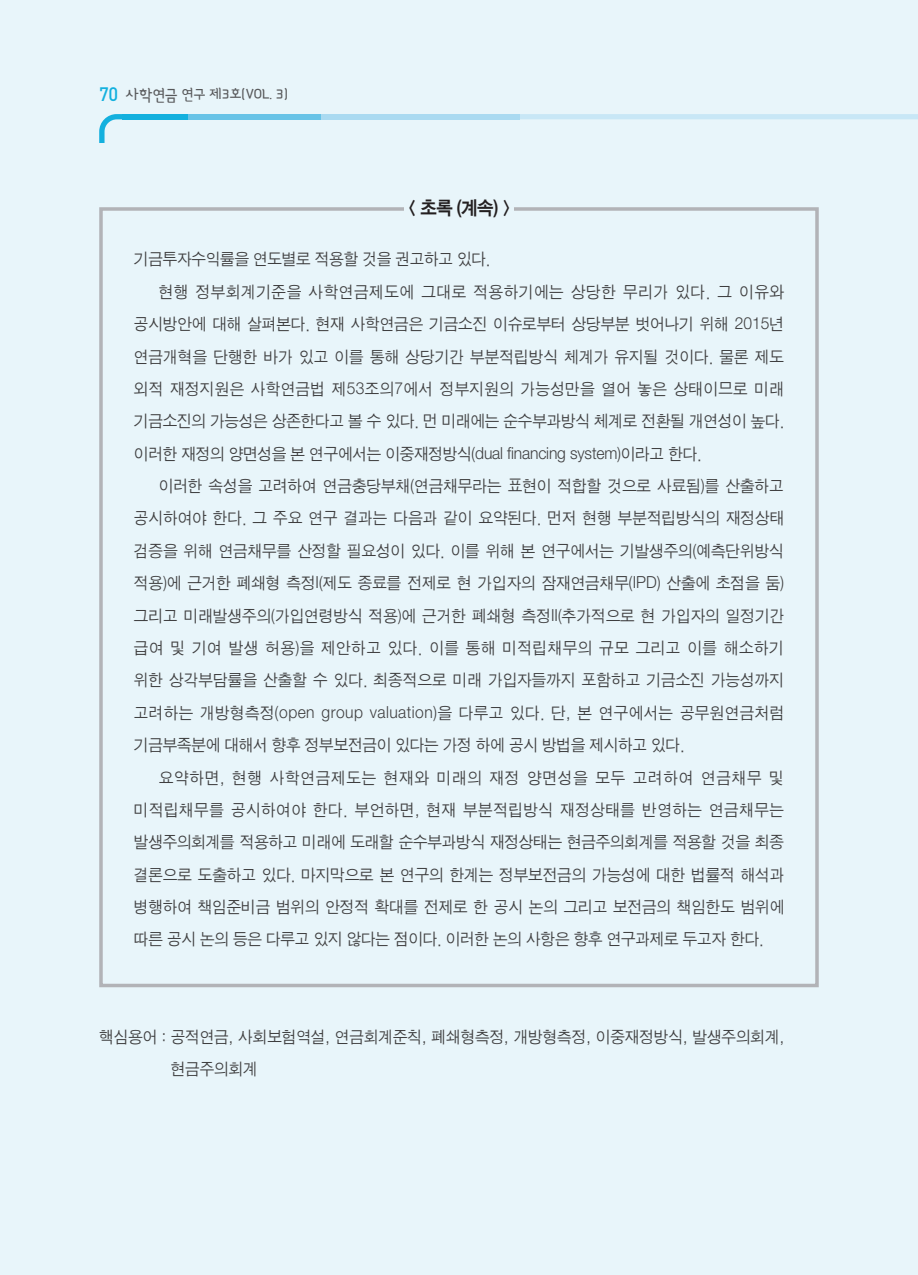
<style>
.page{position:relative;width:918px;height:1275px;background:#e8f5fa}
.page>*{position:absolute;margin:0;border:0;box-sizing:border-box;transform-origin:0 0}
.ÙÅÁ_Û{font:19.25px "Sand Kg";color:#231f20;scale:.95 1}
.t1{font:16.62px/32.4px "Sand Jg";letter-spacing:-.01em;color:#3e3e3f;text-align:justify}
.ÙÅÁ_Û-2{font:14.88px "Sang Sang Title M";color:#57585a}
.s1{font-family:"DIN";font-weight:500;font-size:19.25px;color:#13b0de}
.s2{font-size:15.75px}
</style>
<div class="page">
<svg style="left:99px;top:114px;width:819px;height:29px"></svg>
<div style="left:122px;top:114px;width:67px;height:5px;background:#13b0de"></div>
<div style="left:189px;top:114px;width:132px;height:5px;background:#68c3e7"></div>
<div style="left:321px;top:114px;width:199px;height:5px;background:#aadaf1"></div>
<div style="left:99px;top:207px;width:720px;height:780px;border:4px solid #b2b3b7"></div>
<div style="left:405px;top:198px;width:109px;height:25px;background:#e8f5fa"></div>
<p class="ÙÅÁ_Û-2" style="left:99px;top:87px;width:190px"><span class="s1">70</span> <span class="s2">사학연금</span> 연구 제3호(VOL. 3)</p>
<p class="ÙÅÁ_Û" style="left:406px;top:198px;width:115px">&lt; 초록 (계속) &gt;</p>
<p class="t1" style="left:134px;top:244px;width:358px">기금투자수익률을 연도별로 적용할 것을 권고하고 있다.</p>
<p class="t1" style="left:134px;top:276px;width:651px;text-indent:25px">현행 정부회계기준을 사학연금제도에 그대로 적용하기에는 상당한 무리가 있다. 그 이유와 공시방안에 대해 살펴본다. 현재 사학연금은 기금소진 이슈로부터 상당부분 벗어나기 위해 2015년 연금개혁을 단행한 바가 있고 이를 통해 상당기간 부분적립방식 체계가 유지될 것이다. 물론 제도 외적 재정지원은 사학연금법 제53조의7에서 정부지원의 가능성만을 열어 놓은 상태이므로 미래 기금소진의 가능성은 상존한다고 볼 수 있다. 먼 미래에는 순수부과방식 체계로 전환될 개연성이 높다. 이러한 재정의 양면성을 본 연구에서는 이중재정방식(dual financing system)이라고 한다.</p>
<p class="t1" style="left:134px;top:470px;width:652px;text-indent:25px">이러한 속성을 고려하여 연금충당부채(연금채무라는 표현이 적합할 것으로 사료됨)를 산출하고 공시하여야 한다. 그 주요 연구 결과는 다음과 같이 요약된다. 먼저 현행 부분적립방식의 재정상태 검증을 위해 연금채무를 산정할 필요성이 있다. 이를 위해 본 연구에서는 기발생주의(예측단위방식 적용)에 근거한 폐쇄형 측정I(제도 종료를 전제로 현 가입자의 잠재연금채무(IPD) 산출에 초점을 둠) 그리고 미래발생주의(가입연령방식 적용)에 근거한 폐쇄형 측정II(추가적으로 현 가입자의 일정기간 급여 및 기여 발생 허용)을 제안하고 있다. 이를 통해 미적립채무의 규모 그리고 이를 해소하기 위한 상각부담률을 산출할 수 있다. 최종적으로 미래 가입자들까지 포함하고 기금소진 가능성까지 고려하는 개방형측정(open group valuation)을 다루고 있다. 단, 본 연구에서는 공무원연금처럼 기금부족분에 대해서 향후 정부보전금이 있다는 가정 하에 공시 방법을 제시하고 있다.</p>
<p class="t1" style="left:134px;top:762px;width:652px;text-indent:25px">요약하면, 현행 사학연금제도는 현재와 미래의 재정 양면성을 모두 고려하여 연금채무 및 미적립채무를 공시하여야 한다. 부언하면, 현재 부분적립방식 재정상태를 반영하는 연금채무는 발생주의회계를 적용하고 미래에 도래할 순수부과방식 재정상태는 현금주의회계를 적용할 것을 최종 결론으로 도출하고 있다. 마지막으로 본 연구의 한계는 정부보전금의 가능성에 대한 법률적 해석과 병행하여 책임준비금 범위의 안정적 확대를 전제로 한 공시 논의 그리고 보전금의 책임한도 범위에 따른 공시 논의 등은 다루고 있지 않다는 점이다. 이러한 논의 사항은 향후 연구과제로 두고자 한다.</p>
<p class="t1" style="left:171px;top:1021px;width:615px;text-indent:-71px">핵심용어 : 공적연금, 사회보험역설, 연금회계준칙, 폐쇄형측정, 개방형측정, 이중재정방식, 발생주의회계, 현금주의회계</p>
</div>
